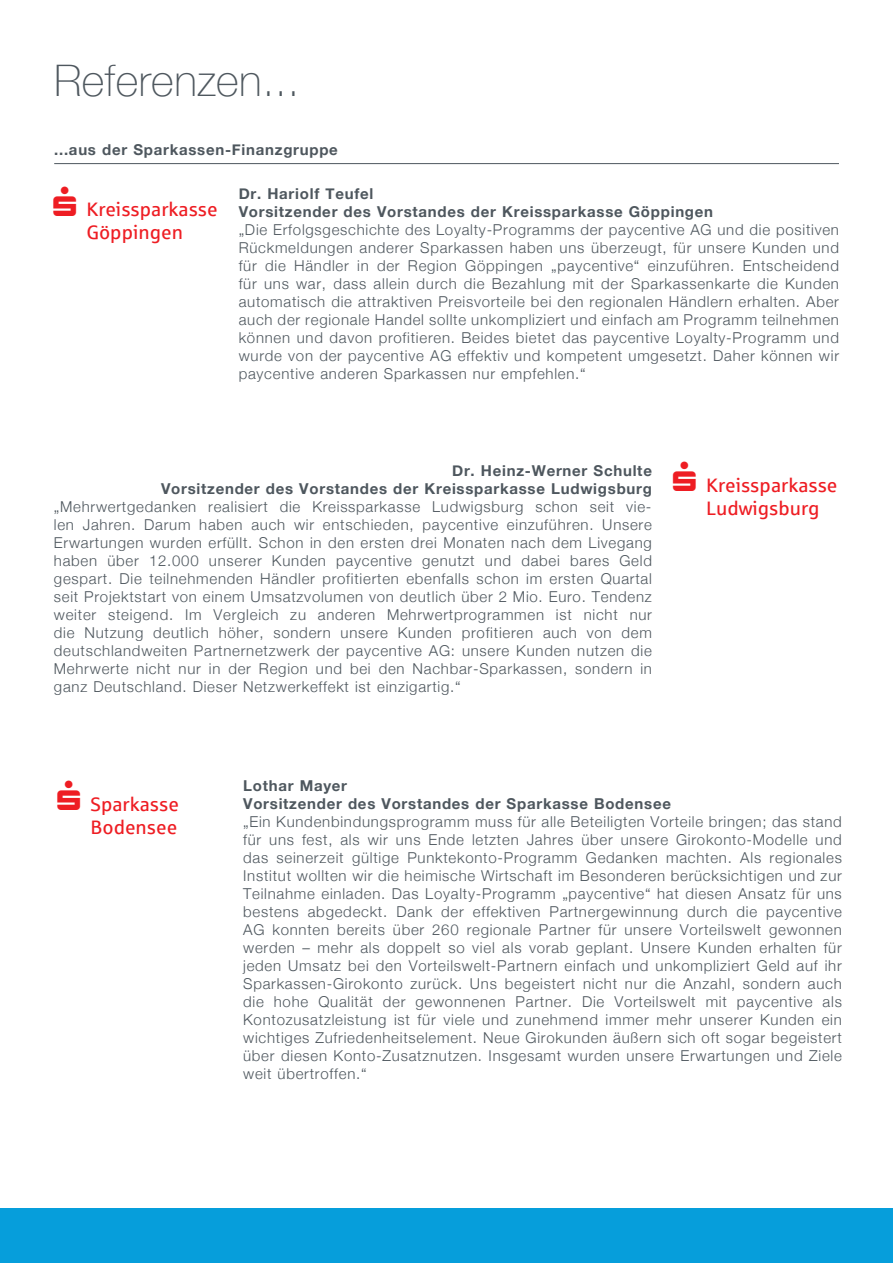
<style>
.page{position:relative;width:893px;height:1263px;background:#fff}
.page>*{position:absolute;margin:0;border:0;box-sizing:border-box;transform-origin:0 0}
.t1{font:100 43.5px "Helvetica Neue";letter-spacing:.01em;color:#4e575e}
.t2{font:19.5px/22.5px "Sparkasse Rg";color:#ee1d23}
.t3{font:300 15px/18px "Helvetica Neue";letter-spacing:.05em;color:#4e575e;text-align:justify}
.t4{font:700 15px/18px "Helvetica Neue";letter-spacing:.05em;color:#4e575e}
</style>
<div class="page">
<div style="left:0;top:1209px;width:893px;height:54px;background:#069edb"></div>
<hr style="left:54px;top:163px;width:785px;height:1px;background:#4e575e">
<h1 class="t1" style="left:54px;top:48px;width:247px">Referenzen...</h1>
<p class="t4" style="left:54px;top:141px;width:285px">...aus der Sparkassen-Finanzgruppe</p>
<h2 class="t2" style="left:86px;top:198px;width:133px">Kreissparkasse<br>Göppingen</h2>
<p class="t4" style="left:239px;top:185px;width:476px">Dr. Hariolf Teufel<br>Vorsitzender des Vorstandes der Kreissparkasse Göppingen</p>
<p class="t3" style="left:239px;top:219px;width:602px">„Die Erfolgsgeschichte des Loyalty-Programms der paycentive AG und die positiven Rückmeldungen anderer Sparkassen haben uns überzeugt, für unsere Kunden und für die Händler in der Region Göppingen „paycentive“ einzuführen. Entscheidend für uns war, dass allein durch die Bezahlung mit der Sparkassenkarte die Kunden automatisch die attraktiven Preisvorteile bei den regionalen Händlern erhalten. Aber auch der regionale Handel sollte unkompliziert und einfach am Programm teilnehmen können und davon profitieren. Beides bietet das paycentive Loyalty-Programm und wurde von der paycentive AG effektiv und kompetent umgesetzt. Daher können wir paycentive anderen Sparkassen nur empfehlen.“</p>
<p class="t4" style="left:161px;top:462px;width:492px;text-align:right">Dr. Heinz-Werner Schulte<br>Vorsitzender des Vorstandes der Kreissparkasse Ludwigsburg</p>
<p class="t3" style="left:54px;top:496px;width:600px">„Mehrwertgedanken realisiert die Kreissparkasse Ludwigsburg schon seit vie&shy;len Jahren. Darum haben auch wir entschieden, paycentive einzuführen. Unsere Erwartungen wurden erfüllt. Schon in den ersten drei Monaten nach dem Livegang haben über 12.000 unserer Kunden paycentive genutzt und dabei bares Geld gespart. Die teilnehmenden Händler profitierten ebenfalls schon im ersten Quartal seit Projektstart von einem Umsatzvolumen von deutlich über 2 Mio. Euro. Tendenz weiter steigend. Im Vergleich zu anderen Mehrwertprogrammen ist nicht nur die Nutzung deutlich höher, sondern unsere Kunden profitieren auch von dem deutschlandweiten Partnernetzwerk der paycentive AG: unsere Kunden nutzen die Mehrwerte nicht nur in der Region und bei den Nachbar-Sparkassen, sondern in ganz Deutschland. Dieser Netzwerkeffekt ist einzigartig.“</p>
<h2 class="t2" style="left:706px;top:473px;width:133px">Kreissparkasse<br>Ludwigsburg</h2>
<h2 class="t2" style="left:90px;top:792px;width:90px">Sparkasse<br>Bodensee</h2>
<p class="t4" style="left:243px;top:777px;width:429px">Lothar Mayer<br>Vorsitzender des Vorstandes der Sparkasse Bodensee</p>
<p class="t3" style="left:243px;top:811px;width:600px">„Ein Kundenbindungsprogramm muss für alle Beteiligten Vorteile bringen; das stand für uns fest, als wir uns Ende letzten Jahres über unsere Girokonto-Modelle und das seinerzeit gültige Punktekonto-Programm Gedanken machten. Als regionales Institut wollten wir die heimische Wirtschaft im Besonderen berücksichtigen und zur Teilnahme einladen. Das Loyalty-Programm „paycentive“ hat diesen Ansatz für uns bestens abgedeckt. Dank der effektiven Partnergewinnung durch die paycentive AG konnten bereits über 260 regionale Partner für unsere Vorteilswelt gewonnen werden – mehr als doppelt so viel als vorab geplant. Unsere Kunden erhalten für jeden Umsatz bei den Vorteilswelt-Partnern einfach und unkompliziert Geld auf ihr Sparkassen-Girokonto zurück. Uns begeistert nicht nur die Anzahl, sondern auch die hohe Qualität der gewonnenen Partner. Die Vorteilswelt mit paycentive als Kontozusatzleistung ist für viele und zunehmend immer mehr unserer Kunden ein wichtiges Zufriedenheitselement. Neue Girokunden äußern sich oft sogar begeistert über diesen Konto-Zusatznutzen. Insgesamt wurden unsere Erwartungen und Ziele weit übertroffen.“</p>
</div>
